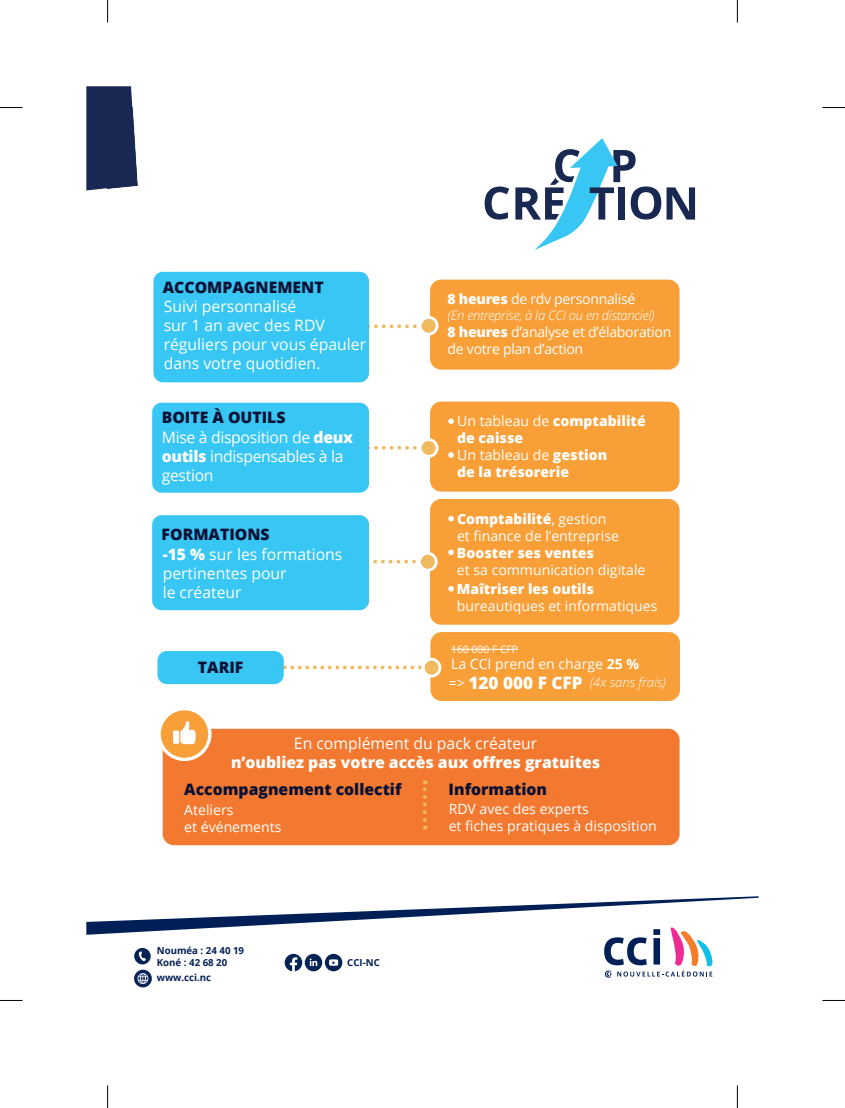
<style>
.page{position:relative;width:845px;height:1108px;background:#fff}
.page>*{position:absolute;margin:0;border:0;box-sizing:border-box;transform-origin:0 0}
.t1{font:800 17.1px "Open Sans";color:#fff}
.t2{font:15.75px/18.9px "Open Sans";color:#fff}
.t3{font:15.75px/19.2px "Open Sans";letter-spacing:-.02em;color:#fff}
.t4{font:800 15.75px "Open Sans";color:#0a1135}
.t5{font:800 15.75px "Open Sans";color:#fff}
.t6{font:14.1px/16.8px "Open Sans";color:#fff}
.t7{font:800 14.1px/16.8px "Open Sans";color:#fff}
.t8{font:14.1px/16.8px "Open Sans";letter-spacing:-.02em;color:#fff}
.t9{font:italic 300 13.2px "Open Sans";letter-spacing:-.02em;color:#fff}
.t10{font:italic 300 13.2px "Open Sans";color:#fff}
.t11{font:10.35px "Open Sans";color:#fff}
.t12{font:700 9.6px/12px "Open Sans";color:#042056}
.s1{font-weight:800;color:#0a1135}
.s2{font-weight:800}
.s3{font-weight:400}
.s4{font-weight:700}
</style>
<div class="page">
<svg style="left:86px;top:86px;width:51px;height:104px;background:#29385e"></svg>
<svg style="left:86px;top:896px;width:672px;height:91px"></svg>
<div style="left:430px;top:280px;width:249px;height:90px;background:#f89f37;border-radius:11px"></div>
<div style="left:430px;top:402px;width:249px;height:90px;background:#f89f37;border-radius:11px"></div>
<div style="left:430px;top:499px;width:249px;height:126px;background:#f89f37;border-radius:11px"></div>
<div style="left:430px;top:632px;width:250px;height:69px;background:#f89f37;border-radius:11px"></div>
<div style="left:163px;top:729px;width:516px;height:116px;background:#f37930;border-radius:11px"></div>
<hr style="left:451px;top:649px;width:67px;height:1px;background:#fff">
<svg style="left:369px;top:324px;width:48px;height:4px"></svg>
<div style="left:421px;top:319px;width:15px;height:15px;background:#efbb5e;border-radius:50%"></div>
<svg style="left:369px;top:446px;width:48px;height:4px"></svg>
<div style="left:421px;top:440px;width:15px;height:15px;background:#efbb5e;border-radius:50%"></div>
<svg style="left:369px;top:560px;width:47px;height:3px"></svg>
<div style="left:420px;top:554px;width:15px;height:15px;background:#efbb5e;border-radius:50%"></div>
<svg style="left:284px;top:666px;width:137px;height:3px"></svg>
<div style="left:424px;top:660px;width:15px;height:15px;background:#efbb5e;border-radius:50%"></div>
<svg style="left:423px;top:781px;width:3px;height:39px"></svg>
<svg style="left:448px;top:418px;width:6px;height:6px"></svg>
<svg style="left:448px;top:516px;width:6px;height:5px"></svg>
<svg style="left:448px;top:452px;width:6px;height:6px"></svg>
<svg style="left:448px;top:550px;width:6px;height:5px"></svg>
<svg style="left:448px;top:586px;width:6px;height:6px"></svg>
<div style="left:418px;top:438px;width:20px;height:20px;border:3px solid #fff;border-radius:50%"></div>
<div style="left:418px;top:552px;width:19px;height:20px;border:3px solid #fff;border-radius:50%"></div>
<div style="left:421px;top:658px;width:20px;height:20px;border:3px solid #fff;border-radius:50%"></div>
<div style="left:418px;top:316px;width:20px;height:20px;border:3px solid #fff;border-radius:50%"></div>
<div style="left:157px;top:651px;width:127px;height:33px;background:#38c6f4;border-radius:9px"></div>
<div style="left:152px;top:403px;width:217px;height:90px;background:#38c6f4;border-radius:9px"></div>
<div style="left:153px;top:272px;width:216px;height:110px;background:#38c6f4;border-radius:9px"></div>
<div style="left:152px;top:515px;width:217px;height:95px;background:#38c6f4;border-radius:9px"></div>
<svg style="left:159px;top:709px;width:51px;height:50px"></svg>
<div style="left:157px;top:707px;width:54px;height:54px;border:3px solid #fff;border-radius:50%"></div>
<svg style="left:180px;top:721px;width:17px;height:23px"></svg>
<div style="left:173px;top:731px;width:6px;height:13px;background:#fff"></div>
<svg style="left:484px;top:187px;width:25px;height:33px"></svg>
<svg style="left:515px;top:138px;width:180px;height:112px"></svg>
<svg style="left:0;top:107px;width:22px;height:1px"></svg>
<svg style="left:822px;top:107px;width:22px;height:1px"></svg>
<svg style="left:0;top:1000px;width:22px;height:1px"></svg>
<svg style="left:822px;top:1000px;width:22px;height:1px"></svg>
<svg style="left:107px;top:0;width:1px;height:22px"></svg>
<svg style="left:107px;top:1085px;width:1px;height:23px"></svg>
<svg style="left:737px;top:0;width:1px;height:22px"></svg>
<svg style="left:737px;top:1085px;width:1px;height:23px"></svg>
<p class="t4" style="left:163px;top:276px;width:162px">ACCOMPAGNEMENT</p>
<p class="t2" style="left:164px;top:297px;width:204px">Suivi personnalisé<br>sur 1 an avec des RDV réguliers pour vous épauler dans votre quotidien.</p>
<p class="t3" style="left:162px;top:408px;width:193px"><span class="s1">BOITE À OUTILS<br></span>Mise à disposition de <span class="s2">deux outils</span> indispensables à la gestion</p>
<p class="t4" style="left:162px;top:523px;width:109px">FORMATIONS</p>
<p class="t2" style="left:163px;top:545px;width:181px"><span class="s2">-15 %</span> sur les formations pertinentes pour<br>le créateur</p>
<p class="t4" style="left:198px;top:655px;width:47px">TARIF</p>
<p class="t8" style="left:447px;top:291px;width:189px"><span class="s2">8 heures</span> de rdv personnalisé</p>
<p class="t9" style="left:447px;top:306px;width:208px">(En entreprise, à la CCI ou en distanciel)</p>
<p class="t8" style="left:447px;top:323px;width:225px"><span class="s2">8 heures</span> d’analyse et d’élaboration de votre plan d’action</p>
<p class="t7" style="left:457px;top:412px;width:190px"><span class="s3">Un tableau de</span> comptabilité de caisse<br><span class="s3">Un tableau de</span> gestion<br>de la trésorerie</p>
<p class="t6" style="left:457px;top:510px;width:163px"><span class="s2">Comptabilité</span>, gestion et finance de l’entreprise</p>
<p class="t7" style="left:457px;top:543px;width:138px">Booster ses ventes</p>
<p class="t6" style="left:457px;top:561px;width:190px">et sa communication digitale</p>
<p class="t7" style="left:457px;top:580px;width:138px">Maîtriser les outils</p>
<p class="t6" style="left:457px;top:597px;width:202px">bureautiques et informatiques</p>
<p class="t11" style="left:451px;top:642px;width:69px">160 000 F CFP</p>
<p class="t1" style="left:468px;top:669px;width:115px">120 000 F CFP</p>
<p class="t6" style="left:448px;top:654px;width:192px;line-height:18.5px">La CCI prend en charge <span class="s4">25 % </span>=&gt;</p>
<p class="t10" style="left:589px;top:673px;width:78px">(4x sans frais)</p>
<p class="t2" style="left:294px;top:734px;width:245px">En complément du pack créateur</p>
<p class="t5" style="left:231px;top:750px;width:370px">n’oubliez pas votre accès aux offres gratuites</p>
<p class="t4" style="left:184px;top:777px;width:219px">Accompagnement collectif</p>
<p class="t4" style="left:448px;top:777px;width:100px">Information</p>
<p class="t6" style="left:184px;top:801px;width:99px">Ateliers<br>et événements</p>
<p class="t6" style="left:448px;top:800px;width:210px">RDV avec des experts<br>et fiches pratiques à disposition</p>
<p class="t12" style="left:157px;top:944px;width:89px">Nouméa : 24 40 19<br>Koné : 42 68 20</p>
<p class="t12" style="left:157px;top:972px;width:56px">www.cci.nc</p>
<p class="t12" style="left:347px;top:956px;width:34px">CCI-NC</p>
</div>
